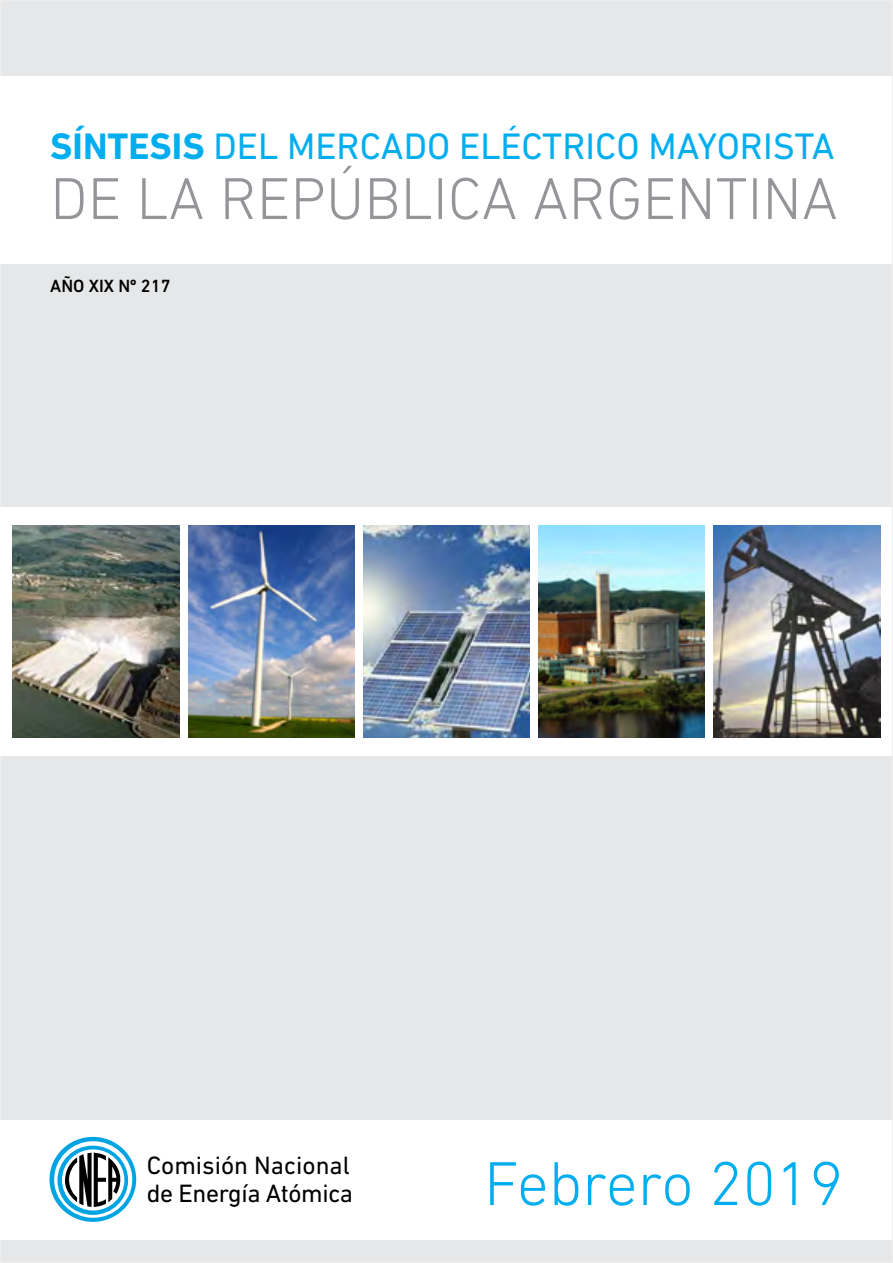
<style>
.page{position:relative;width:893px;height:1263px;background:#fff}
.page>*{position:absolute;margin:0;border:0;box-sizing:border-box;transform-origin:0 0}
.t1{font:300 63px "DIN Next LT Pro";color:#00aeef}
.t2{font:300 60px "DIN Next LT Pro";letter-spacing:.005em;color:#939598}
.t3{font:37.5px "DIN Next LT Pro";color:#00aeef}
.t4{font:25.5px/28.5px "DIN Next LT Pro";color:#000}
.t5{font:500 18px "DIN Next LT Pro";color:#000}
.s1{font-weight:700}
</style>
<div class="page">
<div style="left:1px;top:1px;width:891px;height:1261px;background:#e6e7e8"></div>
<div style="left:1px;top:76px;width:891px;height:188px;background:#fff"></div>
<div style="left:1px;top:1120px;width:891px;height:119px;background:#fff"></div>
<div style="left:50px;top:1137px;width:86px;height:85px;background:#00a4e3;border-radius:50%"></div>
<svg style="left:54px;top:1141px;width:78px;height:77px"></svg>
<svg style="left:57px;top:1146px;width:71px;height:69px"></svg>
<div style="left:62px;top:1149px;width:62px;height:61px;background:#fff;border-radius:50%"></div>
<svg style="left:65px;top:1152px;width:61px;height:55px"></svg>
<div style="left:1px;top:507px;width:891px;height:249px;background:#fff"></div>
<img style="left:538px;top:525px;width:167px;height:213px">
<img style="left:713px;top:525px;width:167px;height:213px">
<img style="left:13px;top:525px;width:167px;height:213px">
<img style="left:363px;top:525px;width:167px;height:213px">
<img style="left:188px;top:525px;width:167px;height:213px">
<p class="t3" style="left:50px;top:125px;width:786px"><span class="s1">SÍNTESIS</span> DEL MERCADO ELÉCTRICO MAYORISTA</p>
<h2 class="t2" style="left:50px;top:164px;width:789px">DE LA REPÚBLICA ARGENTINA</h2>
<p class="t5" style="left:50px;top:275px;width:122px">AÑO XIX Nº 217</p>
<p class="t4" style="left:147px;top:1151px;width:208px">Comisión Nacional de Energía Atómica</p>
<h1 class="t1" style="left:484px;top:1147px;width:360px">Febrero 2019</h1>
</div>
